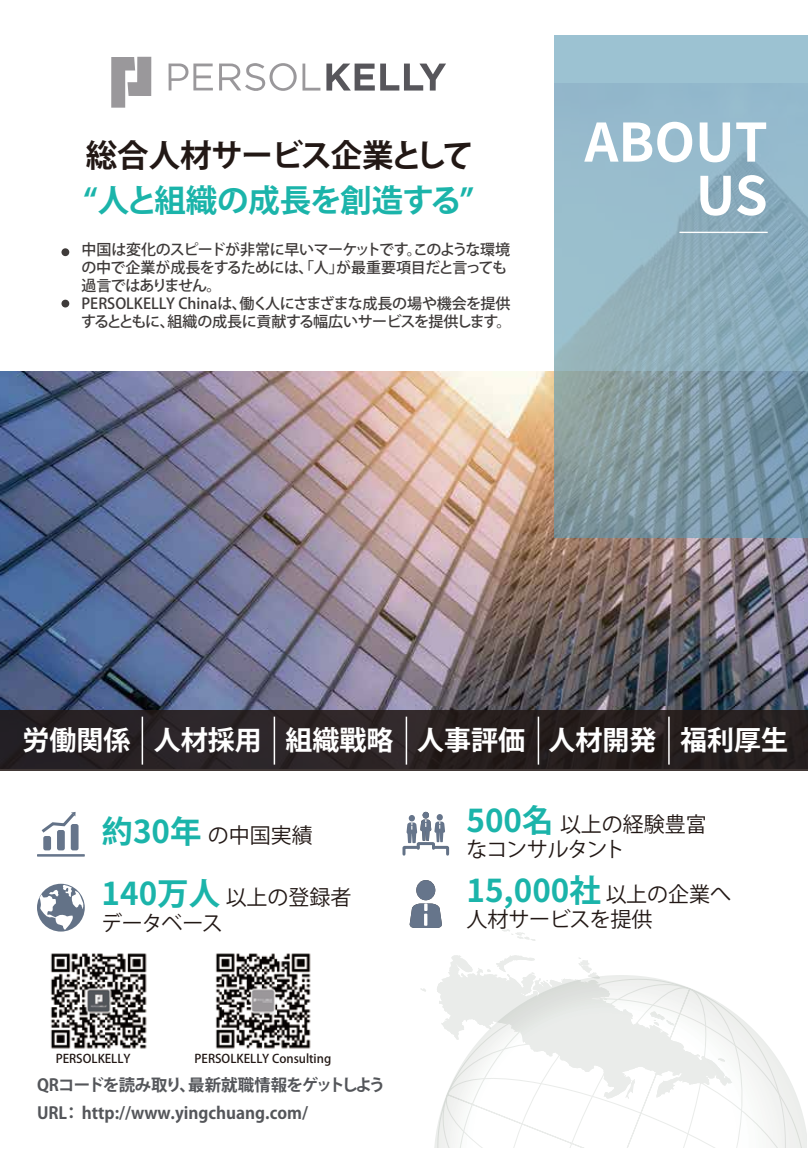
<style>
.page{position:relative;width:808px;height:1149px;background:#fff}
.page>*{position:absolute;margin:0;border:0;box-sizing:border-box;transform-origin:0 0}
.t1{font:700 52.95px/53.2px "Source Han Sans CN";color:#fff;text-align:right}
.t2{font:700 31.5px "Source Han Sans CN";color:#1bb4aa}
.t3{font:700 31.5px "Koz Go Pro";letter-spacing:-.02em;color:#1bb4aa}
.t4{font:700 31.5px "Koz Go Pro";letter-spacing:-.035em;color:#221815}
.t5{font:700 27px "Koz Go Pro";color:#fff}
.t6{font:21px/25.2px "Koz Go Pro";letter-spacing:-.01em;color:#221815}
.t7{font:21px "Koz Go Pro";letter-spacing:-.06em;color:#221815}
.t8{font:700 16.5px/27.6px "Koz Go Pro";color:#54565a}
.t9{font:500 15px/18px "Koz Go Pro";letter-spacing:-.03em;color:#3e3a39}
.t10{font:500 12px "Koz Go Pro";color:#221815}
.s1{font-family:"Koz Go Pro"}
.s2{font-family:"Source Han Sans CN";font-weight:700;font-size:31.5px;color:#1bb4aa}
.s3{font-weight:700;font-size:31.5px;color:#1bb4aa}
.s4{font-family:"Koz Go Pro";font-weight:400;font-size:21px;color:#221815}
</style>
<div class="page">
<svg style="left:448px;top:956px;width:141px;height:18px"></svg>
<svg style="left:484px;top:967px;width:113px;height:7px"></svg>
<svg style="left:434px;top:974px;width:373px;height:173px"></svg>
<img style="left:0;top:371px;width:808px;height:338px">
<svg style="left:554px;top:35px;width:254px;height:503px;background:#8cacba"></svg>
<svg style="left:111px;top:57px;width:40px;height:51px"></svg>
<svg style="left:169px;top:63px;width:44px;height:27px"></svg>
<svg style="left:219px;top:63px;width:101px;height:28px"></svg>
<svg style="left:326px;top:64px;width:120px;height:26px"></svg>
<div style="left:61px;top:248px;width:8px;height:8px;background:#3f3b3a;border-radius:50%"></div>
<div style="left:61px;top:299px;width:8px;height:8px;background:#3f3b3a;border-radius:50%"></div>
<hr style="left:37px;top:853px;width:48px;height:3px;background:#66758b">
<div style="left:43px;top:835px;width:8px;height:15px;background:#66758b;border-radius:2px"></div>
<div style="left:57px;top:829px;width:8px;height:21px;background:#66758b;border-radius:2px"></div>
<div style="left:71px;top:823px;width:8px;height:27px;background:#66758b;border-radius:2px"></div>
<svg style="left:41px;top:812px;width:37px;height:23px"></svg>
<svg style="left:437px;top:813px;width:6px;height:7px"></svg>
<div style="left:409px;top:814px;width:6px;height:7px;background:#66758b;border-radius:50%"></div>
<div style="left:423px;top:811px;width:6px;height:7px;background:#66758b;border-radius:50%"></div>
<svg style="left:402px;top:819px;width:48px;height:37px"></svg>
<div style="left:416px;top:879px;width:19px;height:21px;background:#66758b;border-radius:50%"></div>
<svg style="left:409px;top:903px;width:33px;height:24px"></svg>
<svg style="left:37px;top:883px;width:48px;height:48px"></svg>
<div style="left:0;top:709px;width:808px;height:61px;background:#282021"></div>
<hr style="left:142px;top:716px;width:1px;height:48px;background:#fff">
<hr style="left:274px;top:716px;width:1px;height:48px;background:#fff">
<hr style="left:406px;top:716px;width:1px;height:48px;background:#fff">
<hr style="left:538px;top:716px;width:1px;height:48px;background:#fff">
<hr style="left:668px;top:716px;width:2px;height:48px;background:#fff">
<img style="left:50px;top:953px;width:97px;height:96px">
<img style="left:215px;top:953px;width:96px;height:96px">
<hr style="left:679px;top:232px;width:89px;height:1px;background:#fff">
<h2 class="t4" style="left:86px;top:135px;width:389px">総合人材サービス企業として</h2>
<h2 class="t3" style="left:83px;top:180px;width:392px">“人と組織の成長を創造する”</h2>
<p class="t9" style="left:81px;top:241px;width:432px">中国は変化のスピードが非常に早いマーケットです。このような環境の中で企業が成長をするためには、「人」が最重要項目だと言っても過言ではありません。<br>PERSOLKELLY Chinaは、働く人にさまざまな成長の場や機会を提供するとともに、組織の成長に貢献する幅広いサービスを提供します。</p>
<h1 class="t1" style="left:584px;top:115px;width:185px">ABOUT<br>US</h1>
<h3 class="t5" style="left:22px;top:722px;width:767px">労働関係 人材採用 組織戰略 人事評価 人材開発 福利厚生</h3>
<h2 class="t2" style="left:102px;top:815px;width:102px">約30<span class="s1">年</span></h2>
<h3 class="t6" style="left:208px;top:823px;width:106px">の中国実績</h3>
<h3 class="t6" style="left:466px;top:811px;width:242px"><span class="s2">500</span><span class="s3">名</span> 以上の経験豊富</h3>
<h3 class="t7" style="left:466px;top:835px;width:160px">なコンサルタント</h3>
<h3 class="t6" style="left:101px;top:885px;width:252px"><span class="s2">140</span><span class="s3">万人</span>以上の登録者データベース</h3>
<h2 class="t2" style="left:466px;top:873px;width:266px">15,000<span class="s1">社</span> <span class="s4">以上の企業へ</span></h2>
<h3 class="t6" style="left:466px;top:906px;width:187px">人材サービスを提供</h3>
<p class="t10" style="left:56px;top:1050px;width:76px">PERSOLKELLY</p>
<p class="t10" style="left:195px;top:1050px;width:138px">PERSOLKELLY Consulting</p>
<p class="t8" style="left:37px;top:1072px;width:350px">QRコードを読み取り、最新就職情報をゲットしよう<br>URL：http://www.yingchuang.com/</p>
</div>
